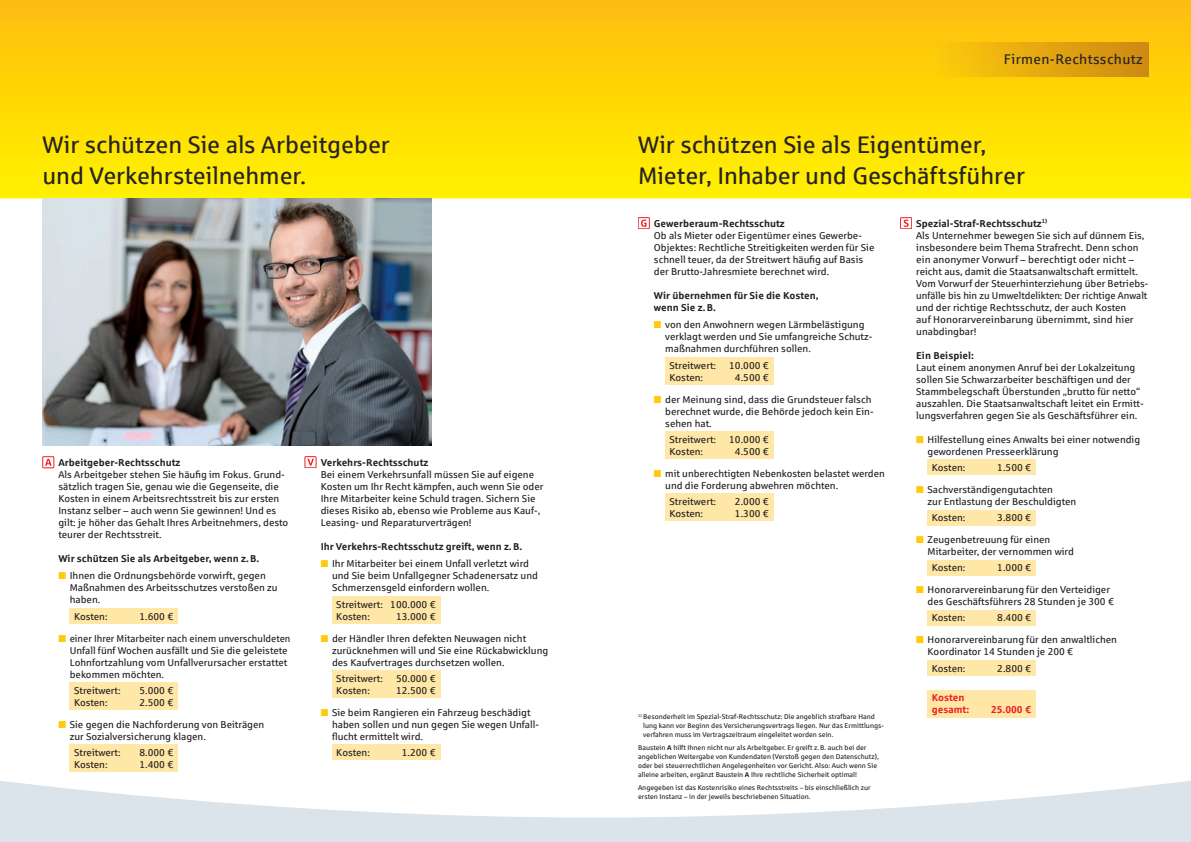
<style>
.page{position:relative;width:1191px;height:842px;background:#fff}
.page>*{position:absolute;margin:0;border:0;box-sizing:border-box;transform-origin:0 0}
.t1{font:24px/31.2px "Sparkasse Rg";letter-spacing:-.005em;color:#262324}
.t2{font:14px "Sparkasse Rg";letter-spacing:.025em;color:#262324}
.t3{font:10px/12px "Sparkasse Rg";color:#231f20}
.t4{font:700 10px/12px "Sparkasse Rg";color:#231f20}
.t5{font:10px/12px "Sparkasse Rg";color:#231f20;scale:.96 1}
.t6{font:700 10px/12px "Sparkasse Rg";color:#ee1d23}
.t7{font:7px/9px "Sparkasse Rg";color:#231f20}
.s1{color:#feca0a}
.s2{font-weight:700}
</style>
<div class="page">
<svg style="left:0;top:0;width:1191px;height:198px"></svg>
<img style="left:935px;top:43px;width:213px;height:34px">
<svg style="left:0;top:781px;width:1191px;height:61px;fill:#dbe4ea"></svg>
<svg style="left:641px;top:220px;width:5px;height:7px"></svg>
<div style="left:638px;top:217px;width:11px;height:12px;border:1px solid #ee1d23"></div>
<div style="left:665px;top:357px;width:108px;height:28px;background:#ffe7a7"></div>
<div style="left:665px;top:432px;width:108px;height:27px;background:#ffe7a7"></div>
<div style="left:665px;top:494px;width:108px;height:27px;background:#ffe7a7"></div>
<svg style="left:903px;top:220px;width:5px;height:7px"></svg>
<div style="left:900px;top:217px;width:12px;height:12px;border:1px solid #ee1d23"></div>
<div style="left:927px;top:460px;width:108px;height:15px;background:#ffe7a7"></div>
<div style="left:927px;top:510px;width:108px;height:15px;background:#ffe7a7"></div>
<div style="left:927px;top:560px;width:108px;height:15px;background:#ffe7a7"></div>
<div style="left:927px;top:610px;width:108px;height:16px;background:#ffe7a7"></div>
<div style="left:927px;top:660px;width:108px;height:16px;background:#ffe7a7"></div>
<div style="left:927px;top:690px;width:108px;height:28px;background:#ffe7a7"></div>
<svg style="left:45px;top:459px;width:7px;height:7px"></svg>
<div style="left:43px;top:456px;width:11px;height:12px;border:1px solid #ee1d23"></div>
<div style="left:70px;top:608px;width:108px;height:16px;background:#ffe7a7"></div>
<div style="left:70px;top:682px;width:108px;height:28px;background:#ffe7a7"></div>
<div style="left:70px;top:745px;width:108px;height:27px;background:#ffe7a7"></div>
<svg style="left:307px;top:459px;width:7px;height:7px"></svg>
<div style="left:305px;top:456px;width:11px;height:12px;border:1px solid #ee1d23"></div>
<div style="left:332px;top:596px;width:108px;height:28px;background:#ffe7a7"></div>
<div style="left:332px;top:670px;width:108px;height:28px;background:#ffe7a7"></div>
<div style="left:332px;top:745px;width:108px;height:15px;background:#ffe7a7"></div>
<img style="left:43px;top:198px;width:388px;height:247px">
<h2 class="t2" style="left:1004px;top:51px;width:140px">Firmen-Rechtsschutz</h2>
<h1 class="t1" style="left:43px;top:128px;width:349px">Wir schützen Sie als Arbeitgeber und Verkehrsteilnehmer.</h1>
<h1 class="t1" style="left:638px;top:128px;width:388px">Wir schützen Sie als Eigentümer,<br>Mieter, Inhaber und Geschäftsführer</h1>
<p class="t4" style="left:58px;top:456px;width:124px">Arbeitgeber-Rechtsschutz</p>
<p class="t3" style="left:58px;top:468px;width:231px">Als Arbeitgeber stehen Sie häufig im Fokus. Grund&shy;sätzlich tragen Sie, genau wie die Gegenseite, die Kosten in einem Arbeitsrechtsstreit bis zur ersten Instanz selber – auch wenn Sie gewinnen! Und es gilt: je höher das Gehalt Ihres Arbeitnehmers, desto teurer der Rechtsstreit.</p>
<p class="t4" style="left:58px;top:552px;width:202px">Wir schützen Sie als Arbeitgeber, wenn z. B.</p>
<p class="t3" style="left:70px;top:570px;width:209px;text-indent:-11px"><span class="s1">■</span> Ihnen die Ordnungsbehörde vorwirft, gegen<br>Maßnahmen des Arbeitsschutzes verstoßen zu haben.</p>
<p class="t3" style="left:74px;top:610px;width:35px">Kosten:</p>
<p class="t3" style="left:139px;top:610px;width:35px">1.600 €</p>
<p class="t5" style="left:70px;top:632px;width:231px;text-indent:-11px"><span class="s1">■</span> einer Ihrer Mitarbeiter nach einem unverschuldeten Unfall fünf Wochen ausfällt und Sie die geleistete Lohnfortzahlung vom Unfallverursacher erstattet bekommen möchten.</p>
<p class="t3" style="left:74px;top:684px;width:48px">Streitwert:</p>
<p class="t3" style="left:139px;top:684px;width:35px">5.000 €</p>
<p class="t3" style="left:74px;top:696px;width:35px">Kosten:</p>
<p class="t3" style="left:139px;top:696px;width:35px">2.500 €</p>
<p class="t3" style="left:70px;top:718px;width:196px;text-indent:-11px"><span class="s1">■</span> Sie gegen die Nachforderung von Beiträgen zur Sozialversicherung klagen.</p>
<p class="t3" style="left:74px;top:746px;width:48px">Streitwert:</p>
<p class="t3" style="left:139px;top:746px;width:35px">8.000 €</p>
<p class="t3" style="left:74px;top:758px;width:35px">Kosten:</p>
<p class="t3" style="left:139px;top:758px;width:35px">1.400 €</p>
<p class="t4" style="left:321px;top:456px;width:109px">Verkehrs-Rechtsschutz</p>
<p class="t3" style="left:321px;top:468px;width:224px">Bei einem Verkehrsunfall müssen Sie auf eigene Kosten um Ihr Recht kämpfen, auch wenn Sie oder Ihre Mitarbeiter keine Schuld tragen. Sichern Sie dieses Risiko ab, ebenso wie Probleme aus Kauf-, Leasing- und Reparaturverträgen!</p>
<p class="t4" style="left:321px;top:540px;width:203px">Ihr Verkehrs-Rechtsschutz greift, wenn z. B.</p>
<p class="t3" style="left:332px;top:558px;width:207px;text-indent:-11px"><span class="s1">■</span> Ihr Mitarbeiter bei einem Unfall verletzt wird und Sie beim Unfallgegner Schadenersatz und<br>Schmerzensgeld einfordern wollen.</p>
<p class="t3" style="left:336px;top:598px;width:101px">Streitwert: 100.000 €<br>Kosten:</p>
<p class="t3" style="left:396px;top:610px;width:41px">13.000 €</p>
<p class="t3" style="left:332px;top:632px;width:218px;text-indent:-11px"><span class="s1">■</span> der Händler Ihren defekten Neuwagen nicht zurücknehmen will und Sie eine Rückabwicklung des Kaufvertrages durchsetzen wollen.</p>
<p class="t3" style="left:336px;top:672px;width:48px">Streitwert:</p>
<p class="t3" style="left:396px;top:672px;width:41px">50.000 €</p>
<p class="t3" style="left:336px;top:684px;width:35px">Kosten:</p>
<p class="t3" style="left:396px;top:684px;width:41px">12.500 €</p>
<p class="t3" style="left:332px;top:706px;width:208px;text-indent:-11px"><span class="s1">■</span> Sie beim Rangieren ein Fahrzeug beschädigt haben sollen und nun gegen Sie wegen Unfall&shy;flucht ermittelt wird.</p>
<p class="t3" style="left:336px;top:746px;width:35px">Kosten:</p>
<p class="t3" style="left:402px;top:746px;width:35px">1.200 €</p>
<p class="t4" style="left:654px;top:217px;width:132px">Gewerberaum-Rechtsschutz</p>
<p class="t3" style="left:654px;top:229px;width:222px">Ob als Mieter oder Eigentümer eines Gewerbe-Objektes: Rechtliche Streitigkeiten werden für Sie schnell teuer, da der Streitwert häufig auf Basis der Brutto-Jahresmiete berechnet wird.</p>
<p class="t4" style="left:654px;top:289px;width:166px">Wir übernehmen für Sie die Kosten, wenn Sie z. B.</p>
<p class="t3" style="left:665px;top:319px;width:208px;text-indent:-11px"><span class="s1">■</span> von den Anwohnern wegen Lärmbelästigung verklagt werden und Sie umfangreiche Schutz&shy;maßnahmen durchführen sollen.</p>
<p class="t3" style="left:669px;top:359px;width:48px">Streitwert:</p>
<p class="t3" style="left:729px;top:359px;width:41px">10.000 €</p>
<p class="t3" style="left:669px;top:371px;width:35px">Kosten:</p>
<p class="t3" style="left:735px;top:371px;width:35px">4.500 €</p>
<p class="t3" style="left:665px;top:393px;width:210px;text-indent:-11px"><span class="s1">■</span> der Meinung sind, dass die Grundsteuer falsch berechnet wurde, die Behörde jedoch kein Ein&shy;sehen hat.</p>
<p class="t3" style="left:669px;top:433px;width:48px">Streitwert:</p>
<p class="t3" style="left:729px;top:433px;width:41px">10.000 €</p>
<p class="t3" style="left:669px;top:445px;width:35px">Kosten:</p>
<p class="t3" style="left:735px;top:445px;width:35px">4.500 €</p>
<p class="t3" style="left:665px;top:467px;width:221px;text-indent:-11px"><span class="s1">■</span> mit unberechtigten Nebenkosten belastet werden und die Forderung abwehren möchten.</p>
<p class="t3" style="left:669px;top:495px;width:48px">Streitwert:</p>
<p class="t3" style="left:735px;top:495px;width:35px">2.000 €</p>
<p class="t3" style="left:669px;top:507px;width:35px">Kosten:</p>
<p class="t3" style="left:735px;top:507px;width:35px">1.300 €</p>
<p class="t7" style="left:643px;top:712px;width:242px;text-indent:-5px"><sup>1)</sup> Besonderheit im Spezial-Straf-Rechtsschutz: Die angeblich strafbare Hand lung kann vor Beginn des Versicherungsvertrags liegen. Nur das Ermittlungs&shy;verfahren muss im Vertragszeitraum eingeleitet worden sein.</p>
<p class="t7" style="left:638px;top:743px;width:242px">Baustein <span class="s2">A</span> hilft Ihnen nicht nur als Arbeitgeber. Er greift z. B. auch bei der angeblichen Weitergabe von Kundendaten (Verstoß gegen den Datenschutz), oder bei steuerrechtlichen Angelegenheiten vor Gericht. Also: Auch wenn Sie alleine arbeiten, ergänzt Baustein <span class="s2">A</span> Ihre rechtliche Sicherheit optimal!</p>
<p class="t7" style="left:638px;top:783px;width:234px">Angegeben ist das Kostenrisiko eines Rechtsstreits – bis einschließlich zur ersten Instanz – in der jeweils beschriebenen Situation.</p>
<p class="t3" style="left:916px;top:217px;width:234px"><span class="s2">Spezial-Straf-Rechtsschutz</span><sup>1)<br></sup>Als Unternehmer bewegen Sie sich auf dünnem Eis, insbesondere beim Thema Strafrecht. Denn schon ein anonymer Vorwurf – berechtigt oder nicht – reicht aus, damit die Staatsanwaltschaft ermittelt.<br>Vom Vorwurf der Steuerhinterziehung über Betriebs&shy;unfälle bis hin zu Umweltdelikten: Der richtige Anwalt und der richtige Rechtsschutz, der auch Kosten<br>auf Honorarvereinbarung übernimmt, sind hier unabdingbar!</p>
<p class="t4" style="left:916px;top:349px;width:59px">Ein Beispiel:</p>
<p class="t3" style="left:916px;top:361px;width:229px">Laut einem anonymen Anruf bei der Lokalzeitung sollen Sie Schwarzarbeiter beschäftigen und der Stammbelegschaft Überstunden „brutto für netto“ auszahlen. Die Staatsanwaltschaft leitet ein Ermitt&shy;lungsverfahren gegen Sie als Geschäftsführer ein.</p>
<p class="t3" style="left:927px;top:433px;width:214px;text-indent:-11px"><span class="s1">■</span> Hilfestellung eines Anwalts bei einer notwendig gewordenen Presseerklärung</p>
<p class="t3" style="left:931px;top:461px;width:35px">Kosten:</p>
<p class="t3" style="left:997px;top:461px;width:35px">1.500 €</p>
<p class="t3" style="left:927px;top:483px;width:150px;text-indent:-11px"><span class="s1">■</span> Sachverständigengutachten<br>zur Entlastung der Beschuldigten</p>
<p class="t3" style="left:931px;top:511px;width:35px">Kosten:</p>
<p class="t3" style="left:997px;top:511px;width:35px">3.800 €</p>
<p class="t3" style="left:927px;top:533px;width:148px;text-indent:-11px"><span class="s1">■</span> Zeugenbetreuung für einen<br>Mitarbeiter, der vernommen wird</p>
<p class="t3" style="left:931px;top:561px;width:35px">Kosten:</p>
<p class="t3" style="left:997px;top:561px;width:35px">1.000 €</p>
<p class="t3" style="left:927px;top:583px;width:188px;text-indent:-11px"><span class="s1">■</span> Honorarvereinbarung für den Verteidiger des Geschäftsführers 28 Stunden je 300 €</p>
<p class="t3" style="left:931px;top:612px;width:35px">Kosten:</p>
<p class="t3" style="left:997px;top:612px;width:35px">8.400 €</p>
<p class="t3" style="left:927px;top:634px;width:191px;text-indent:-11px"><span class="s1">■</span> Honorarvereinbarung für den anwaltlichen<br>Koordinator 14 Stunden je 200 €</p>
<p class="t3" style="left:931px;top:662px;width:35px">Kosten:</p>
<p class="t3" style="left:997px;top:662px;width:35px">2.800 €</p>
<p class="t6" style="left:931px;top:691px;width:39px">Kosten gesamt:</p>
<p class="t6" style="left:991px;top:703px;width:41px">25.000 €</p>
</div>
